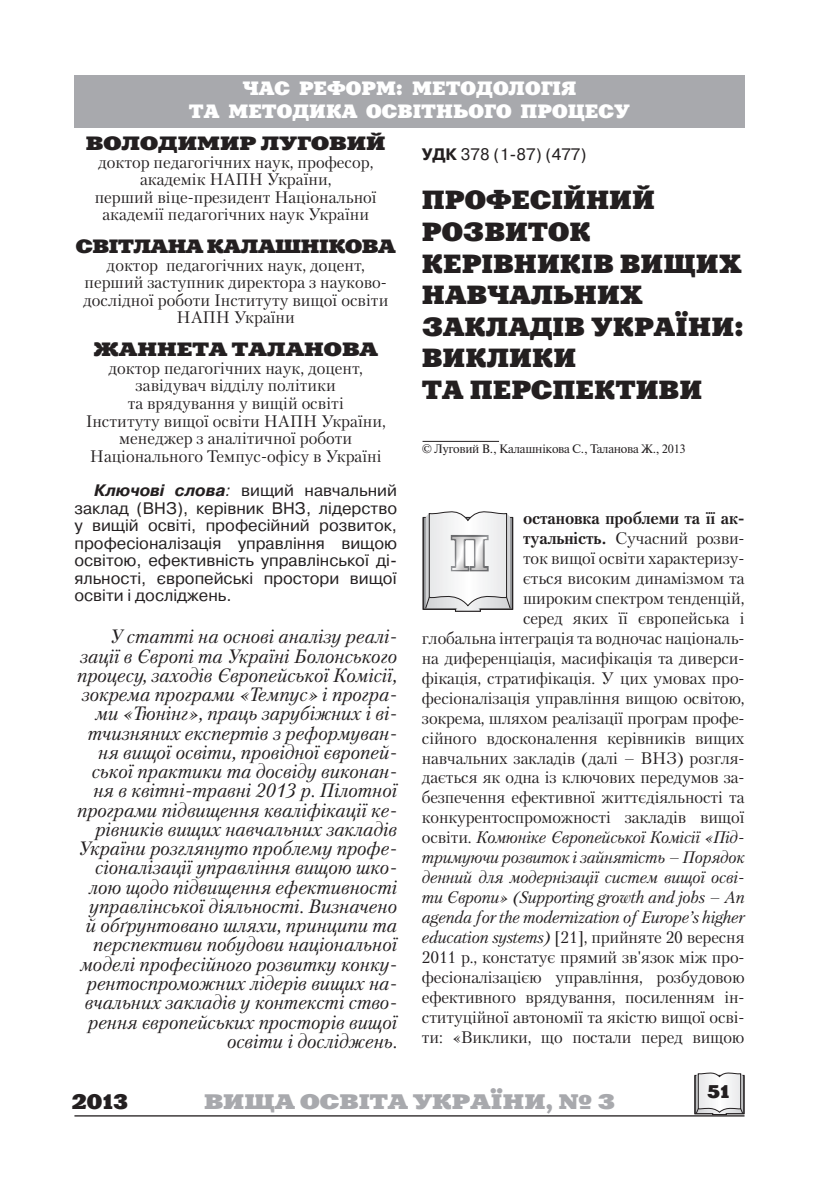
<style>
.page{position:relative;width:819px;height:1191px;background:#fff}
.page>*{position:absolute;margin:0;border:0;box-sizing:border-box;transform-origin:0 0}
.t1{font:700 47.25px "Petersburg C";color:#fff}
.t2{font:26.25px/31.5px "Xenia Extended C";color:#231f20}
.t3{font:700 21px "Xenia Extended C";color:#a8a9ad}
.t4{font:21px "Xenia Extended C";color:#231f20}
.t5{font:italic 19.25px/19.2px "Petersburg C";color:#231f20;text-align:right}
.t6{font:19.25px/23.1px "Xenia Extended C";color:#fff;text-align:center}
.t7{font:700 19.25px "Xenia Extended C";color:#231f20}
.t8{font:700 19.25px "Xenia Extended C";letter-spacing:-.025em;color:#231f20;scale:.95 1}
.t9{font:700 19.25px "Xenia Extended C";color:#231f20;scale:.95 1}
.t10{font:18.38px "Xenia Extended C";color:#231f20}
.t11{font:16.62px/19.9px "Petersburg C";letter-spacing:-.01em;color:#231f20;text-align:center}
.t12{font:16.62px/17.5px "Pragmatica C";color:#231f20;text-align:justify}
.t13{font:12.25px "Newton C";letter-spacing:-.02em;color:#231f20}
.s1{font-weight:700;font-style:italic}
.s2{font-style:italic}
.s3{font-weight:700}
</style>
<div class="page">
<hr style="left:74px;top:1115px;width:670px;height:1px;background:#231f20">
<svg style="left:694px;top:1072px;width:50px;height:43px"></svg>
<div style="left:74px;top:75px;width:670px;height:52px;background:#a8a9ad"></div>
<hr style="left:422px;top:441px;width:77px;height:1px;background:#231f20">
<svg style="left:422px;top:511px;width:91px;height:101px"></svg>
<div style="left:438px;top:516px;width:115px;height:73px;background:#231f20;opacity:.5"></div>
<p class="t6" style="left:189px;top:77px;width:442px">Час реформ: методологія<br>та методика освітнього процесу</p>
<p class="t7" style="left:86px;top:131px;width:300px">Володимир ЛУГОВИЙ</p>
<p class="t11" style="left:95px;top:153px;width:283px;line-height:17.5px">доктор педагогічних наук, професор, академік НАПН України,<br>перший віце-президент Національної академії педагогічних наук України</p>
<p class="t9" style="left:76px;top:234px;width:33px">Світ</p>
<p class="t9" style="left:133px;top:234px;width:38px">лана</p>
<p class="t8" style="left:207px;top:234px;width:200px">КАЛАШНІКОВА</p>
<p class="t11" style="left:83px;top:256px;width:307px;line-height:17.5px">доктор педагогічних наук, доцент, перший заступник директора з науково&shy;дослідної роботи Інституту вищої освіти<br>НАПН України</p>
<p class="t7" style="left:93px;top:337px;width:22px">Жанн</p>
<p class="t7" style="left:177px;top:337px;width:203px">ета ТАЛАНОВА</p>
<p class="t11" style="left:86px;top:359px;width:302px;line-height:17.5px">доктор педагогічних наук, доцент, завідувач відділу політики<br>та врядування у вищій освіті<br>Інституту вищої освіти НАПН України, менеджер з аналітичної роботи Національного Темпус-офісу в Україні</p>
<p class="t12" style="left:74px;top:482px;width:324px;text-indent:20px"><span class="s1">Ключові слова</span><span class="s2">:</span> вищий навчальний заклад (ВНЗ), керівник ВНЗ, лідерство у вищій освіті, професійний розвиток, професіоналізація управління вищою освітою, ефективність управлінської ді&shy;яльності, європейські простори вищої освіти і досліджень.</p>
<p class="t5" style="left:77px;top:627px;width:321px">У статті на основі аналізу реалі&shy;зації в Європі та Україні Болонського процесу, заходів Європейської Комісії, зокрема програми «Темпус» і програ&shy;ми «Тюнінг», праць зарубіжних і ві&shy;тчизняних експертів з реформуван&shy;ня вищої освіти, провідної європей&shy;ської практики та досвіду виконан&shy;ня в квітні-травні 2013 р. Пілотної програми підвищення кваліфікації ке&shy;рівників вищих навчальних закладів України розглянуто проблему профе&shy;сіоналізації управління вищою шко&shy;лою щодо підвищення ефективності управлінської діяльності. Визначено й обґрунтовано шляхи, принципи та перспективи побудови національної моделі професійного розвитку конку&shy;рентоспроможних лідерів вищих на&shy;вчальних закладів у контексті ство&shy;рення європейських просторів вищої освіти і досліджень.</p>
<p class="t12" style="left:422px;top:146px;width:166px"><span class="s3">УДК</span> 378 (1-87) (477)</p>
<h2 class="t2" style="left:422px;top:184px;width:46px">ПРОФЕС</h2>
<h2 class="t2" style="left:551px;top:184px;width:36px">ІЙНИЙ</h2>
<h2 class="t2" style="left:422px;top:216px;width:85px">РОЗВИТОК<br>КЕР</h2>
<h2 class="t2" style="left:481px;top:247px;width:35px">ІВНИК</h2>
<h2 class="t2" style="left:581px;top:247px;width:64px">ІВ ВИЩИХ</h2>
<h2 class="t2" style="left:422px;top:279px;width:191px">НАВЧАЛЬНИХ<br>ЗАКЛАДІВ УКР</h2>
<h2 class="t2" style="left:653px;top:310px;width:42px">АЇНИ</h2>
<h2 class="t2" style="left:734px;top:310px;width:11px">:</h2>
<h2 class="t2" style="left:422px;top:342px;width:92px">ВИКЛИКИ<br>ТА ПЕРС</h2>
<h2 class="t2" style="left:552px;top:373px;width:45px">ПЕКТИВИ</h2>
<p class="t13" style="left:422px;top:442px;width:265px">© Луговий В., Калашнікова С., Таланова Ж., 2013</p>
<p class="t11" style="left:422px;top:508px;width:324px;text-align:right"><span class="s3">остановка проблеми та її ак-<br>туальність</span><span class="s1">.</span> Сучасний розви-<br>ток вищої освіти характеризу-<br>ється високим динамізмом та<br>широким спектром тенденцій,<br>серед яких її європейська і<br>глобальна інтеграція та водночас національ&shy;на диференціація, масифікація та диверси&shy;фікація, стратифікація. У цих умовах про&shy;фесіоналізація управління вищою освітою, зокрема, шляхом реалізації програм профе&shy;сійного вдосконалення керівників вищих навчальних закладів (далі – ВНЗ) розгля&shy;дається як одна із ключових передумов за&shy;безпечення ефективної життєдіяльності та конкурентоспроможності закладів вищої освіти. <span class="s2">Комюніке Європейської Комісії «Під&shy;тримуючи розвиток і зайнятість – Порядок денний для модернізації систем вищої осві&shy;ти Європи» (Supporting growth and jobs – An agenda for the modernization of Europe’s higher education systems)</span> [21], прийняте 20 вересня 2011 р., констатує прямий зв'язок між про&shy;фесіоналізацією управління, розбудовою ефективного врядування, посиленням ін&shy;ституційної автономії та якістю вищої осві&shy;ти: «Виклики, що постали перед вищою</p>
<h1 class="t1" style="left:450px;top:524px;width:39px">п</h1>
<p class="t4" style="left:72px;top:1088px;width:58px">2013</p>
<p class="t3" style="left:204px;top:1088px;width:412px">ВИЩА ОСВІТА УКРАЇНИ, № 3</p>
<p class="t10" style="left:707px;top:1080px;width:24px">51</p>
</div>
